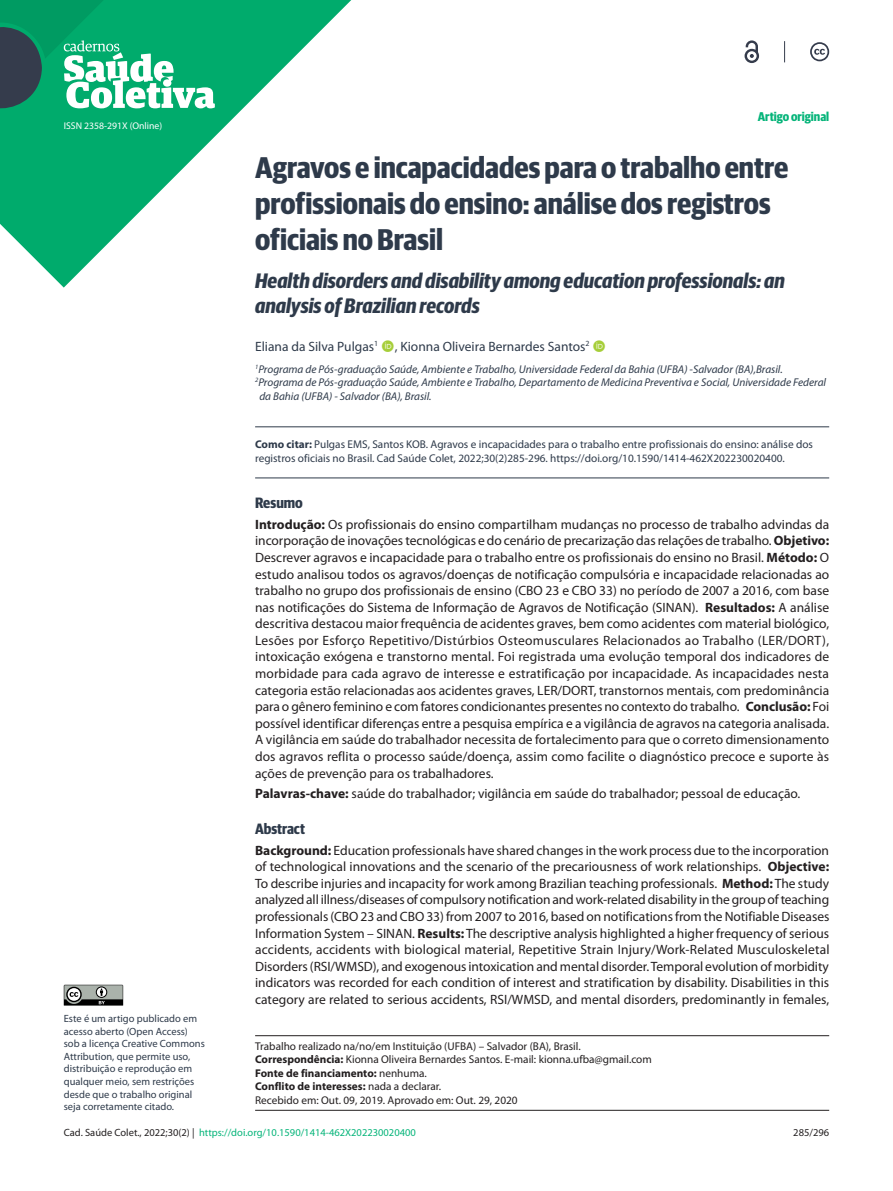
<style>
.page{position:relative;width:893px;height:1191px;background:#fff}
.page>*{position:absolute;margin:0;border:0;box-sizing:border-box;transform-origin:0 0}
.ArticleTitle{font:700 30px/36px "Guardian Sans Cond";color:#2e3a4a}
.ArticleTitle-Trans1{font:italic 700 21px/25.2px "Guardian Sans Cond";color:#2e3a4a}
.AbstractTitle-Trans1{font:700 15px "Guardian Sans Cond";color:#2e3a4a}
.AbstractTitle{font:700 15px "Guardian Sans Cond";color:#2e3a4a}
.Abstract{font:13.5px/16.6px "Myriad Pro";color:#231f20;text-align:justify}
.Abstract-Trans1{font:13.5px/16.6px "Myriad Pro";color:#231f20;text-align:justify}
.Keywords{font:13.5px "Myriad Pro";color:#231f20}
.Authors{font:13.5px "Myriad Pro";color:#2e3a4a}
.t1{font:700 12.75px "Guardian Sans Cond";color:#05b479}
.Affiliations{font:italic 11.25px/13.5px "Myriad Pro";color:#2e3a4a}
.HowToCite{font:11.25px/13.5px "Myriad Pro";color:#2e3a4a}
.Correspondence{font:11.25px "Myriad Pro";color:#231f20}
.fnArticleOther{font:11.25px "Myriad Pro";color:#231f20}
.History{font:11.25px "Myriad Pro";color:#231f20}
.fnConflict{font:700 11.25px "Myriad Pro";color:#231f20}
.fnSupported-by{font:700 11.25px "Myriad Pro";color:#231f20}
.t2{font:10.5px/12.6px "Myriad Pro";color:#2e3a4a}
.t3{font:10.5px "Myriad Pro";color:#05b479}
.t4{font:10.5px "Myriad Pro";color:#231f20}
.t5{font:9.75px "Myriad Pro";color:#fff}
.s1{font-weight:700}
.s2{font-weight:400}
.s3{color:#231f20}
</style>
<div class="page">
<svg style="left:0;top:125px;width:227px;height:162px;fill:#00ab6c"></svg>
<svg style="left:0;top:0;width:352px;height:125px"></svg>
<svg style="left:744px;top:40px;width:15px;height:23px"></svg>
<svg style="left:810px;top:42px;width:19px;height:19px"></svg>
<svg style="left:784px;top:41px;width:1px;height:21px"></svg>
<svg style="left:64px;top:984px;width:59px;height:21px"></svg>
<hr style="left:255px;top:426px;width:574px;height:1px;background:#2e3a4a">
<hr style="left:255px;top:477px;width:574px;height:1px;background:#2e3a4a">
<hr style="left:255px;top:1035px;width:574px;height:1px;background:#231f20">
<hr style="left:255px;top:1110px;width:574px;height:1px;background:#231f20">
<p class="t5" style="left:64px;top:120px;width:100px">ISSN 2358-291X (Online)</p>
<p class="t2" style="left:64px;top:1012px;width:143px">Este é um artigo publicado em acesso aberto (Open Access) sob a licença Creative Commons<br>Attribution, que permite uso, distribuição e reprodução em qualquer meio, sem restrições desde que o trabalho original seja corretamente citado.</p>
<p class="t1" style="left:758px;top:107px;width:73px">Artigo original</p>
<p class="ArticleTitle" style="left:255px;top:147px;width:535px">Agravos e incapacidades para o trabalho entre profissionais do ensino: análise dos registros oficiais no Brasil</p>
<p class="ArticleTitle-Trans1" style="left:255px;top:266px;width:531px">Health disorders and disability among education professionals: an analysis of Brazilian records</p>
<p class="Authors" style="left:255px;top:338px;width:336px">Eliana da Silva Pulgas<sup>1</sup> , Kionna Oliveira Bernardes Santos<sup>2</sup></p>
<p class="Affiliations" style="left:255px;top:362px;width:529px"><sup>1</sup>Programa de Pós-graduação Saúde, Ambiente e Trabalho, Universidade Federal da Bahia (UFBA) -Salvador (BA),Brasil.</p>
<p class="Affiliations" style="left:259px;top:375px;width:568px;text-indent:-4px"><sup>2</sup>Programa de Pós-graduação Saúde, Ambiente e Trabalho, Departamento de Medicina Preventiva e Social, Universidade Federal da Bahia (UFBA) - Salvador (BA), Brasil.</p>
<p class="HowToCite" style="left:255px;top:437px;width:559px"><span class="s1">Como citar:</span> Pulgas EMS, Santos KOB. Agravos e incapacidades para o trabalho entre profissionais do ensino: análise dos registros oficiais no Brasil. Cad Saúde Colet, 2022;30(2)285-296. https://doi.org/10.1590/1414-462X202230020400.</p>
<p class="AbstractTitle" style="left:255px;top:492px;width:49px">Resumo</p>
<p class="Abstract" style="left:255px;top:516px;width:576px"><span class="s1">Introdução:</span> Os profissionais do ensino compartilham mudanças no processo de trabalho advindas da incorporação de inovações tecnológicas e do cenário de precarização das relações de trabalho. <span class="s1">Objetivo:<br></span>Descrever agravos e incapacidade para o trabalho entre os profissionais do ensino no Brasil. <span class="s1">Método:</span> O estudo analisou todos os agravos/doenças de notificação compulsória e incapacidade relacionadas ao trabalho no grupo dos profissionais de ensino (CBO 23 e CBO 33) no período de 2007 a 2016, com base nas notificações do Sistema de Informação de Agravos de Notificação (SINAN). <span class="s1">Resultados:</span> A análise descritiva destacou maior frequência de acidentes graves, bem como acidentes com material biológico, Lesões por Esforço Repetitivo/Distúrbios Osteomusculares Relacionados ao Trabalho (LER/DORT), intoxicação exógena e transtorno mental. Foi registrada uma evolução temporal dos indicadores de morbidade para cada agravo de interesse e estratificação por incapacidade. As incapacidades nesta categoria estão relacionadas aos acidentes graves, LER/DORT, transtornos mentais, com predominância para o gênero feminino e com fatores condicionantes presentes no contexto do trabalho. <span class="s1">Conclusão:</span> Foi possível identificar diferenças entre a pesquisa empírica e a vigilância de agravos na categoria analisada.<br>A vigilância em saúde do trabalhador necessita de fortalecimento para que o correto dimensionamento dos agravos reflita o processo saúde/doença, assim como facilite o diagnóstico precoce e suporte às ações de prevenção para os trabalhadores.</p>
<p class="Keywords" style="left:255px;top:785px;width:547px"><span class="s1">Palavras-chave:</span> saúde do trabalhador; vigilância em saúde do trabalhador; pessoal de educação.</p>
<p class="AbstractTitle-Trans1" style="left:255px;top:817px;width:51px">Abstract</p>
<p class="Abstract-Trans1" style="left:255px;top:841px;width:576px"><span class="s1">Background:</span> Education professionals have shared changes in the work process due to the incorporation of technological innovations and the scenario of the precariousness of work relationships. <span class="s1">Objective:<br></span>To describe injuries and incapacity for work among Brazilian teaching professionals. <span class="s1">Method:</span> The study analyzed all illness/diseases of compulsory notification and work-related disability in the group of teaching professionals (CBO 23 and CBO 33) from 2007 to 2016, based on notifications from the Notifiable Diseases Information System – SINAN. <span class="s1">Results:</span> The descriptive analysis highlighted a higher frequency of serious accidents, accidents with biological material, Repetitive Strain Injury/Work-Related Musculoskeletal Disorders (RSI/WMSD), and exogenous intoxication and mental disorder. Temporal evolution of morbidity indicators was recorded for each condition of interest and stratification by disability. Disabilities in this category are related to serious accidents, RSI/WMSD, and mental disorders, predominantly in females,</p>
<p class="fnArticleOther" style="left:255px;top:1039px;width:327px">Trabalho realizado na/no/em Instituição (UFBA) – Salvador (BA), Brasil.</p>
<p class="Correspondence" style="left:255px;top:1052px;width:398px"><span class="s1">Correspondência:</span> Kionna Oliveira Bernardes Santos. E-mail: kionna.ufba@gmail.com</p>
<p class="fnSupported-by" style="left:255px;top:1065px;width:173px">Fonte de financiamento: <span class="s2">nenhuma.</span></p>
<p class="fnConflict" style="left:255px;top:1079px;width:188px">Conflito de interesses: <span class="s2">nada a declarar.</span></p>
<p class="History" style="left:255px;top:1093px;width:264px">Recebido em: Out. 09, 2019. Aprovado em: Out. 29, 2020</p>
<p class="t3" style="left:64px;top:1125px;width:354px"><span class="s3">Cad. Saúde Colet., 2022;30(2) |</span> https://doi.org/10.1590/1414-462X202230020400</p>
<p class="t4" style="left:793px;top:1125px;width:37px">285/296</p>
</div>
